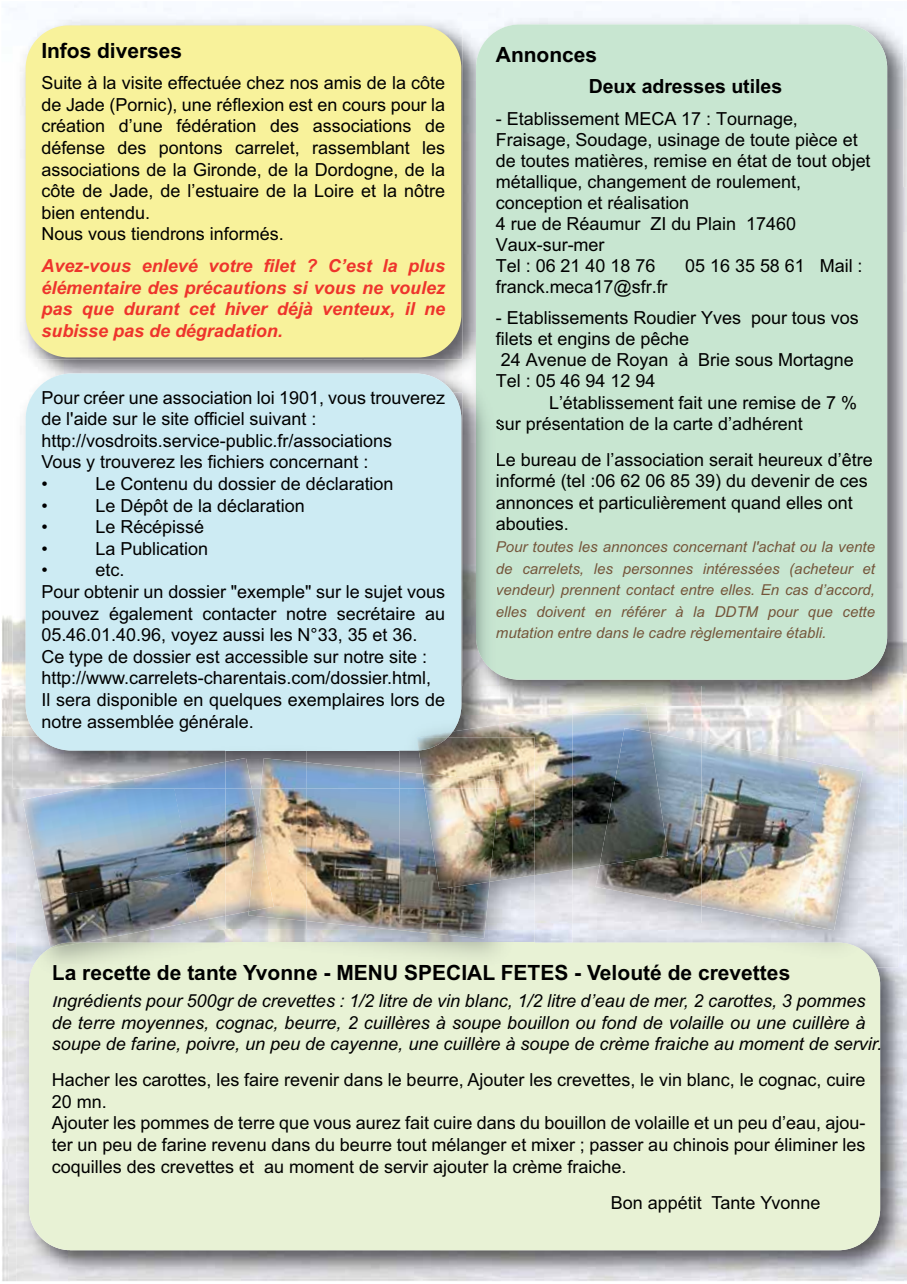
<style>
.page{position:relative;width:907px;height:1284px;background:#fff}
.page>*{position:absolute;margin:0;border:0;box-sizing:border-box;transform-origin:0 0}
.t1{font:700 21px "Arial";color:#000}
.t2{font:700 19.5px "Arial";color:#000}
.t3{font:18px/21.6px "Arial";color:#000}
.t4{font:italic 18px/21.6px "Arial";color:#000}
.t5{font:italic 700 18px/21.6px "Arial";color:#ee342c;text-align:justify}
.t6{font:italic 15px/21.6px "Arial";color:#74553a;text-align:justify}
.s1{font-size:15px;color:#130d16}
</style>
<div class="page">
<img style="left:1px;top:1px;width:902px;height:1280px">
<img style="left:534px;top:930px;width:38px;height:12px">
<img style="left:861px;top:930px;width:45px;height:351px">
<img style="left:16px;top:984px;width:52px;height:297px">
<img style="left:68px;top:1243px;width:793px;height:38px">
<img style="left:903px;top:930px;width:3px;height:286px">
<div style="left:29px;top:942px;width:850px;height:308px;background:#e8f2d5;border-radius:42px"></div>
<img style="left:13px;top:13px;width:449px;height:346px">
<div style="left:26px;top:25px;width:435px;height:332px;background:#f8f29b;border-radius:43px"></div>
<img style="left:462px;top:11px;width:441px;height:49px">
<img style="left:871px;top:60px;width:35px;height:654px">
<img style="left:499px;top:670px;width:372px;height:36px">
<img style="left:903px;top:45px;width:3px;height:142px">
<img style="left:903px;top:232px;width:3px;height:482px">
<img style="left:903px;top:50px;width:3px;height:89px">
<img style="left:462px;top:13px;width:34px;height:346px">
<div style="left:476px;top:24px;width:410px;height:656px;background:#c8e6d1;border-radius:44px"></div>
<img style="left:13px;top:392px;width:25px;height:344px">
<img style="left:453px;top:392px;width:46px;height:294px">
<img style="left:13px;top:359px;width:463px;height:33px">
<img style="left:476px;top:392px;width:23px;height:282px">
<img style="left:495px;top:395px;width:4px;height:14px">
<img style="left:496px;top:416px;width:3px;height:17px">
<svg style="left:497px;top:453px;width:2px;height:13px"></svg>
<svg style="left:497px;top:474px;width:2px;height:17px"></svg>
<img style="left:496px;top:496px;width:3px;height:16px">
<svg style="left:496px;top:517px;width:3px;height:13px"></svg>
<svg style="left:496px;top:541px;width:3px;height:11px"></svg>
<img style="left:496px;top:563px;width:3px;height:14px">
<svg style="left:497px;top:584px;width:2px;height:14px"></svg>
<img style="left:496px;top:606px;width:3px;height:14px">
<img style="left:496px;top:627px;width:3px;height:14px">
<div style="left:26px;top:373px;width:435px;height:377px;background:#cdebf3;border-radius:46px"></div>
<img style="left:1px;top:736px;width:224px;height:248px">
<img style="left:16px;top:930px;width:209px;height:54px">
<img style="left:29px;top:942px;width:196px;height:42px">
<img style="left:53px;top:964px;width:172px;height:16px">
<img style="left:13px;top:736px;width:293px;height:52px">
<img style="left:38px;top:736px;width:268px;height:14px">
<img style="left:23px;top:788px;width:151px;height:111px">
<img style="left:174px;top:788px;width:51px;height:133px">
<img style="left:41px;top:871px;width:158px;height:59px">
<img style="left:47px;top:930px;width:103px;height:18px">
<img style="left:50px;top:942px;width:32px;height:6px">
<img style="left:83px;top:762px;width:142px;height:26px">
<img style="left:306px;top:923px;width:228px;height:34px">
<img style="left:306px;top:750px;width:93px;height:12px">
<img style="left:225px;top:916px;width:81px;height:26px">
<img style="left:225px;top:788px;width:23px;height:128px">
<img style="left:225px;top:758px;width:26px;height:30px">
<img style="left:306px;top:788px;width:130px;height:142px">
<img style="left:436px;top:923px;width:49px;height:7px">
<img style="left:397px;top:930px;width:88px;height:8px">
<img style="left:306px;top:762px;width:93px;height:26px">
<img style="left:248px;top:788px;width:58px;height:133px">
<img style="left:261px;top:758px;width:45px;height:30px">
<img style="left:248px;top:820px;width:26px;height:91px">
<img style="left:572px;top:706px;width:326px;height:261px">
<img style="left:572px;top:942px;width:304px;height:25px">
<img style="left:572px;top:964px;width:217px;height:3px">
<img style="left:701px;top:742px;width:121px;height:181px">
<img style="left:793px;top:764px;width:69px;height:166px">
<img style="left:534px;top:714px;width:167px;height:209px">
<img style="left:499px;top:686px;width:202px;height:28px">
<img style="left:461px;top:686px;width:38px;height:39px">
<img style="left:456px;top:711px;width:5px;height:14px">
<img style="left:489px;top:882px;width:45px;height:41px">
<img style="left:399px;top:750px;width:19px;height:21px">
<img style="left:416px;top:738px;width:2px;height:12px">
<img style="left:399px;top:788px;width:90px;height:135px">
<img style="left:399px;top:771px;width:19px;height:17px">
<img style="left:595px;top:733px;width:106px;height:173px">
<img style="left:499px;top:714px;width:73px;height:161px">
<img style="left:449px;top:725px;width:50px;height:12px">
<img style="left:420px;top:731px;width:33px;height:6px">
<img style="left:498px;top:737px;width:36px;height:145px">
<img style="left:418px;top:737px;width:81px;height:51px">
<img style="left:424px;top:788px;width:74px;height:101px">
<img style="left:422px;top:774px;width:77px;height:14px">
<img style="left:624px;top:703px;width:22px;height:3px">
<img style="left:572px;top:714px;width:77px;height:155px">
<img style="left:572px;top:706px;width:75px;height:8px">
<img style="left:599px;top:728px;width:69px;height:137px">
<p class="t1" style="left:41px;top:38px;width:142px">Infos diverses</p>
<p class="t3" style="left:41px;top:74px;width:405px">Suite à la visite effectuée chez nos amis de la côte de Jade (Pornic), une réflexion est en cours pour la création d’une fédération des associations de défense des pontons carrelet, rassemblant les associations de la Gironde, de la Dordogne, de la côte de Jade, de l’estuaire de la Loire et la nôtre bien entendu.<br>Nous vous tiendrons informés.</p>
<p class="t5" style="left:41px;top:257px;width:405px">Avez-vous enlevé votre filet ? C’est la plus élémentaire des précautions si vous ne voulez pas que durant cet hiver déjà venteux, il ne subisse pas de dégradation.</p>
<p class="t3" style="left:41px;top:388px;width:405px">Pour créer une association loi 1901, vous trouverez de l'aide sur le site officiel suivant : http://vosdroits.service-public.fr/associations<br>Vous y trouverez les fichiers concernant :<br>•</p>
<p class="t3" style="left:95px;top:475px;width:299px">Le Contenu du dossier de déclaration</p>
<p class="t3" style="left:41px;top:496px;width:8px">•</p>
<p class="t3" style="left:95px;top:496px;width:211px">Le Dépôt de la déclaration</p>
<p class="t3" style="left:41px;top:518px;width:8px">•</p>
<p class="t3" style="left:95px;top:518px;width:110px">Le Récépissé</p>
<p class="t3" style="left:41px;top:539px;width:8px">•</p>
<p class="t3" style="left:95px;top:539px;width:114px">La Publication</p>
<p class="t3" style="left:41px;top:561px;width:8px">•</p>
<p class="t3" style="left:41px;top:561px;width:405px;text-indent:54px">etc.<br>Pour obtenir un dossier "exemple" sur le sujet vous pouvez également contacter notre secrétaire au 05.46.01.40.96, voyez aussi les N°33, 35 et 36.<br>Ce type de dossier est accessible sur notre site : http://www.carrelets-charentais.com/dossier.html,<br>Il sera disponible en quelques exemplaires lors de notre assemblée générale.</p>
<p class="t1" style="left:495px;top:42px;width:103px">Annonces</p>
<p class="t2" style="left:588px;top:75px;width:195px">Deux adresses utiles</p>
<p class="t3" style="left:495px;top:110px;width:376px;line-height:21px">- Etablissement MECA 17 : Tournage,<br>Fraisage, Soudage, usinage de toute pièce et de toutes matières, remise en état de tout objet métallique, changement de roulement, conception et réalisation<br>4 rue de Réaumur ZI du Plain 17460<br>Vaux-sur-mer<br>Tel : 06 21 40 18 76</p>
<p class="t3" style="left:685px;top:257px;width:179px">05 16 35 58 61 Mail :</p>
<p class="t3" style="left:495px;top:278px;width:173px">franck.meca17@sfr.fr</p>
<p class="t3" style="left:495px;top:309px;width:364px">- Etablissements Roudier Yves pour tous vos</p>
<p class="t3" style="left:495px;top:330px;width:195px">filets et engins de pêche</p>
<p class="t3" style="left:500px;top:351px;width:354px">24 Avenue de Royan à Brie sous Mortagne</p>
<p class="t3" style="left:495px;top:372px;width:161px">Tel : 05 46 94 12 94</p>
<p class="t3" style="left:549px;top:393px;width:309px">L’établissement fait une remise de 7 %</p>
<p class="t3" style="left:495px;top:414px;width:308px">sur présentation de la carte d’adhérent</p>
<p class="t3" style="left:495px;top:450px;width:378px">Le bureau de l’association serait heureux d’être informé (tel :06 62 06 85 39) du devenir de ces annonces et particulièrement quand elles ont abouties.</p>
<p class="t6" style="left:495px;top:537px;width:380px">Pour toutes les annonces concernant l'achat ou la vente de carrelets, les personnes intéressées (acheteur et vendeur) prennent contact entre elles. En cas d’accord, elles doivent en référer à la DDTM pour que cette mutation entre dans le cadre règlementaire établi.</p>
<p class="t1" style="left:587px;top:960px;width:205px">V l té de creve es</p>
<p class="t4" style="left:52px;top:991px;width:831px"><span class="s1">I</span>ngrédients pour 500gr de crevettes : 1/2 litre de vin blanc, 1/2 litre d’eau de mer, 2 carottes, 3 pommes de terre moyennes, cognac, beurre, 2 cuillères à soupe bouillon ou fond de volaille ou une cuillère à soupe de farine, poivre, un peu de cayenne, une cuillère à soupe de crème fraiche au moment de servir.</p>
<p class="t3" style="left:52px;top:1071px;width:814px">Hacher les carottes, les faire revenir dans le beurre, Ajouter les crevettes, le vin blanc, le cognac, cuire 20 mn.<br>Ajouter les pommes de terre que vous aurez fait cuire dans du bouillon de volaille et un peu d’eau, ajou&shy;ter un peu de farine revenu dans du beurre tout mélanger et mixer ; passer au chinois pour éliminer les coquilles des crevettes et au moment de servir ajouter la crème fraiche.</p>
<p class="t3" style="left:610px;top:1193px;width:211px">Bon appétit Tante Yvonne</p>
<p class="t1" style="left:52px;top:960px;width:592px">La recette de tante Yvonne - MENU SPECIAL FETES - e ou</p>
<p class="t1" style="left:752px;top:960px;width:15px">tt</p>
</div>
